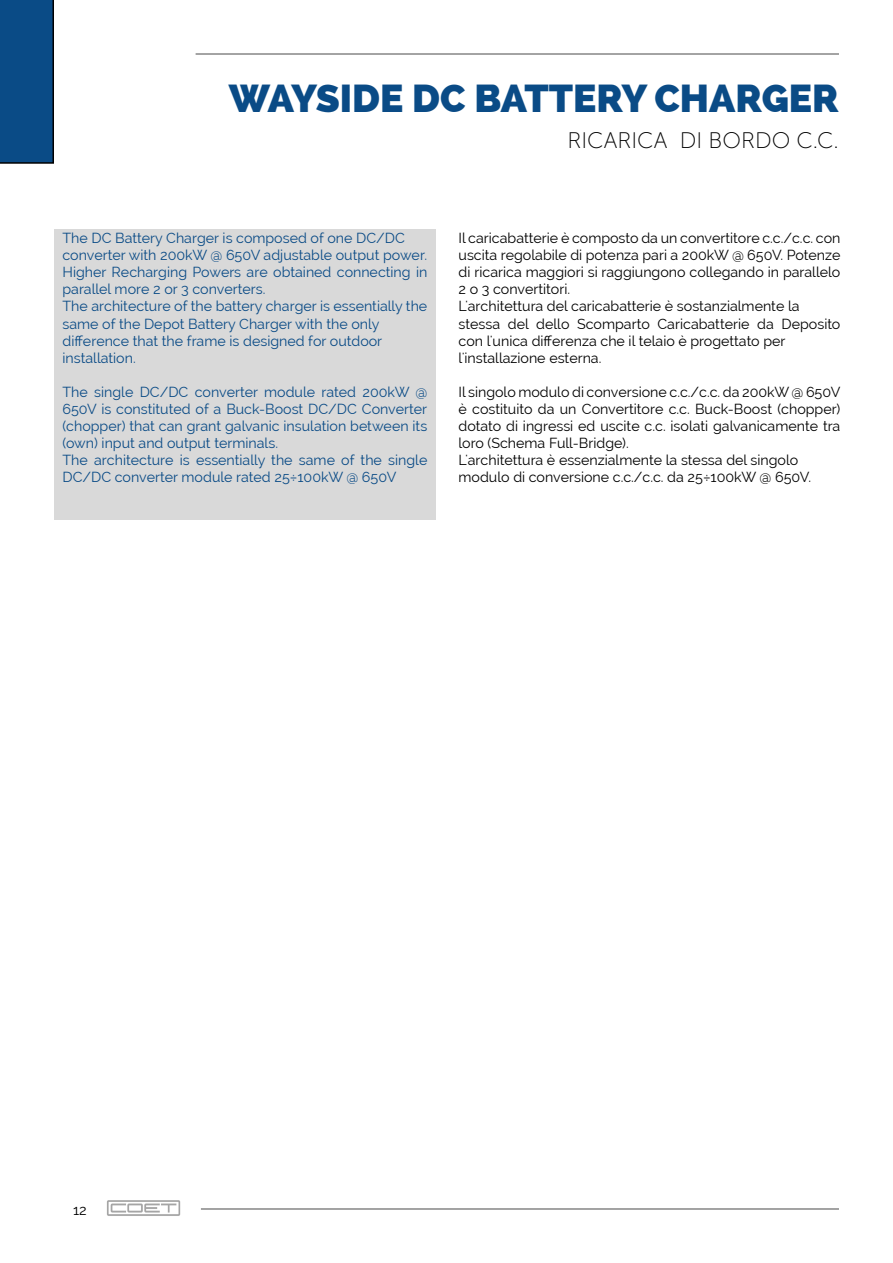
<style>
.page{position:relative;width:893px;height:1263px;background:#fff}
.page>*{position:absolute;margin:0;border:0;box-sizing:border-box;transform-origin:0 0}
.t1{font:800 39px "Raleway";color:#0a4b86}
.t2{font:22.5px "Museo Sans 100";color:#000}
.t3{font:14.25px/17.1px "Raleway";color:#000}
.t4{font:14.25px/17.1px "Raleway";color:#0a4b86}
</style>
<div class="page">
<div style="left:0;top:0;width:54px;height:164px;background:#0a4b86"></div>
<hr style="left:201px;top:1208px;width:638px;height:2px;background:#868686">
<hr style="left:196px;top:53px;width:643px;height:2px;background:#868686">
<img style="left:107px;top:1200px;width:74px;height:16px">
<div style="left:54px;top:230px;width:382px;height:290px;background:#d9d9d9"></div>
<h1 class="t1" style="left:229px;top:76px;width:612px">WAYSIDE DC BATTERY CHARGER</h1>
<h2 class="t2" style="left:567px;top:128px;width:273px">RICARICA DI BORDO C.C.</h2>
<p class="t4" style="left:63px;top:229px;width:366px">The DC Battery Charger is composed of one DC/DC converter with 200kW @ 650V adjustable output power.<br>Higher Recharging Powers are obtained connecting in parallel more 2 or 3 converters.<br>The architecture of the battery charger is essentially the same of the Depot Battery Charger with the only difference that the frame is designed for outdoor installation.</p>
<p class="t4" style="left:63px;top:383px;width:366px">The single DC/DC converter module rated 200kW @ 650V is constituted of a Buck-Boost DC/DC Converter (chopper) that can grant galvanic insulation between its (own) input and output terminals.<br>The architecture is essentially the same of the single DC/DC converter module rated 25÷100kW @ 650V</p>
<p class="t3" style="left:459px;top:229px;width:383px">Il caricabatterie è composto da un convertitore c.c./c.c. con uscita regolabile di potenza pari a 200kW @ 650V. Potenze di ricarica maggiori si raggiungono collegando in parallelo 2 o 3 convertitori.<br>L'architettura del caricabatterie è sostanzialmente la stessa del dello Scomparto Caricabatterie da Deposito con l'unica differenza che il telaio è progettato per l'installazione esterna.</p>
<p class="t3" style="left:459px;top:383px;width:383px">Il singolo modulo di conversione c.c./c.c. da 200kW @ 650V è costituito da un Convertitore c.c. Buck-Boost (chopper) dotato di ingressi ed uscite c.c. isolati galvanicamente tra loro (Schema Full-Bridge).<br>L'architettura è essenzialmente la stessa del singolo modulo di conversione c.c./c.c. da 25÷100kW @ 650V.</p>
<p class="t3" style="left:73px;top:1201px;width:15px">12</p>
</div>
